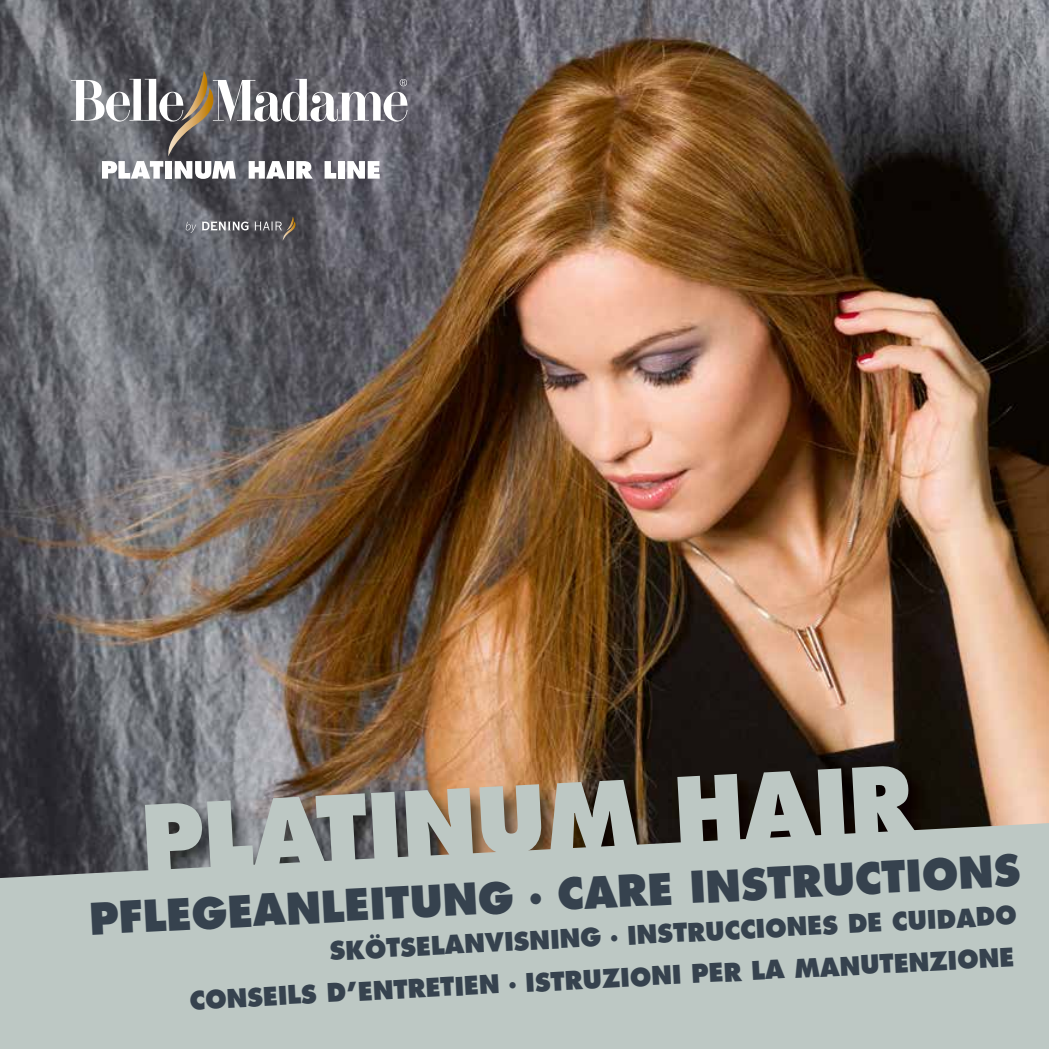
<style>
.page{position:relative;width:1049px;height:1049px;background:#fff}
.page>*{position:absolute;margin:0;border:0;box-sizing:border-box;transform-origin:0 0}
.t1{font:800 90px "Futura Std";color:#bdc8c4;scale:.95 1}
.t2{font:800 42.5px "Futura Std";color:#36424e;scale:.95 1}
.t3{font:800 25px/41.8px "Futura Std";color:#36424e;text-align:right;scale:.95 1}
</style>
<div class="page">
<img style="left:0;top:0;width:1049px;height:823px">
<img style="left:140px;top:762px;width:798px;height:61px">
<svg style="left:0;top:823px;width:1049px;height:226px;background:#aeb7b3"></svg>
<svg style="left:186px;top:222px;width:10px;height:11px"></svg>
<svg style="left:202px;top:217px;width:94px;height:24px;background:#69686b"></svg>
<svg style="left:71px;top:71px;width:336px;height:108px"></svg>
<h1 class="t1" style="left:138px;top:782px;width:815px;rotate:-3deg">PLATINUM HAIR</h1>
<h2 class="t2" style="left:88px;top:892px;width:982px;rotate:-3deg">PFLEGEANLEITUNG · CARE INSTRUCTIONS</h2>
<p class="t3" style="left:186px;top:937px;width:876px;rotate:-3deg">SKÖTSELANVISNING · INSTRUCCIONES DE CUIDADO<br>CONSEILS D’ENTRETIEN · ISTRUZIONI PER LA MANUTENZIONE</p>
</div>
